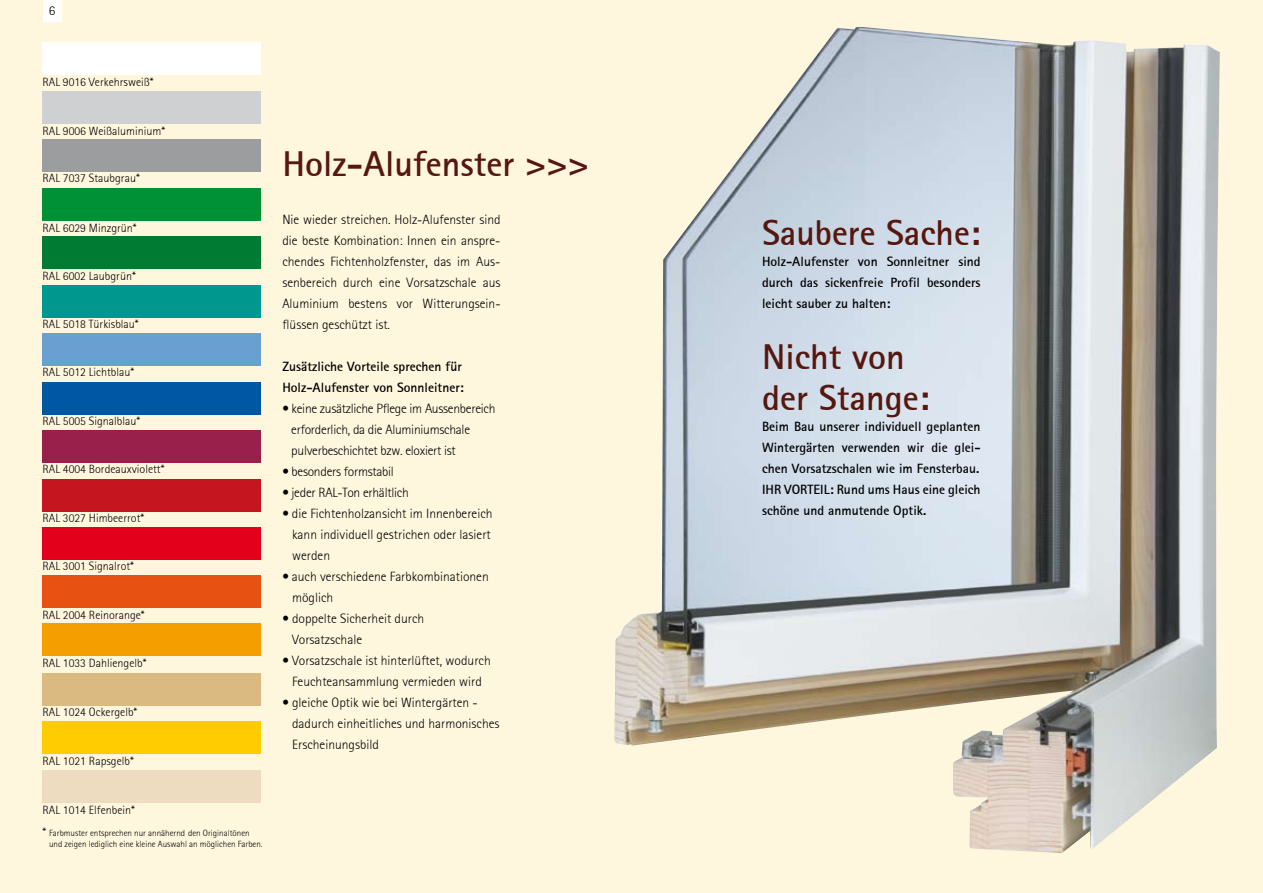
<style>
.page{position:relative;width:1263px;height:893px;background:#fff6de}
.page>*{position:absolute;margin:0;border:0;box-sizing:border-box;transform-origin:0 0}
.t1{font:36px/40.5px "Rotissanserifbold";color:#56170f}
.t2{font:13.5px/21px "Rotissanserif";color:#000}
.t3{font:13.5px/21px "Rotissanserifbold";color:#000;text-align:justify}
.t4{font:13.5px/21px "Rotissanserif";letter-spacing:-.02em;color:#000}
.t5{font:12px "Rotissanserif";color:#000}
.t6{font:9px/10.8px "Rotissanserif";color:#000}
.s1{font-size:12px}
</style>
<div class="page">
<div style="left:43px;top:0;width:18px;height:21px;background:#fff"></div>
<img style="left:614px;top:27px;width:606px;height:826px">
<div style="left:43px;top:91px;width:218px;height:33px;background:#cfd0d1"></div>
<div style="left:43px;top:139px;width:218px;height:33px;background:#9c9d9f"></div>
<div style="left:43px;top:188px;width:218px;height:33px;background:#009036"></div>
<div style="left:43px;top:236px;width:218px;height:33px;background:#007b34"></div>
<div style="left:43px;top:285px;width:218px;height:32px;background:#00978f"></div>
<div style="left:43px;top:333px;width:218px;height:32px;background:#67a0d1"></div>
<div style="left:43px;top:382px;width:218px;height:32px;background:#0058a4"></div>
<div style="left:43px;top:430px;width:218px;height:32px;background:#9a204c"></div>
<div style="left:43px;top:479px;width:218px;height:32px;background:#c5151f"></div>
<div style="left:43px;top:527px;width:218px;height:32px;background:#e2001a"></div>
<div style="left:43px;top:576px;width:218px;height:32px;background:#e75112"></div>
<div style="left:43px;top:624px;width:218px;height:32px;background:#f49e00"></div>
<div style="left:43px;top:673px;width:218px;height:33px;background:#dbba81"></div>
<div style="left:43px;top:721px;width:218px;height:33px;background:#fecc00"></div>
<div style="left:43px;top:770px;width:218px;height:32px;background:#eddcc0"></div>
<div style="left:43px;top:43px;width:218px;height:32px;background:#fff"></div>
<p class="t2" style="left:49px;top:0;width:8px">6</p>
<p class="t5" style="left:43px;top:75px;width:113px">RAL 9016 Verkehrsweiß*</p>
<p class="t5" style="left:43px;top:124px;width:124px">RAL 9006 Weißaluminium*</p>
<p class="t5" style="left:43px;top:171px;width:99px">RAL 7037 Staubgrau*</p>
<p class="t5" style="left:43px;top:221px;width:96px">RAL 6029 Minzgrün*</p>
<p class="t5" style="left:43px;top:269px;width:95px">RAL 6002 Laubgrün*</p>
<p class="t5" style="left:43px;top:317px;width:98px">RAL 5018 Türkisblau*</p>
<p class="t5" style="left:43px;top:365px;width:93px">RAL 5012 Lichtblau*</p>
<p class="t5" style="left:43px;top:414px;width:99px">RAL 5005 Signalblau*</p>
<p class="t5" style="left:43px;top:462px;width:123px">RAL 4004 Bordeauxviolett*</p>
<p class="t5" style="left:43px;top:511px;width:103px">RAL 3027 Himbeerrot*</p>
<p class="t5" style="left:43px;top:559px;width:93px">RAL 3001 Signalrot*</p>
<p class="t5" style="left:43px;top:608px;width:104px">RAL 2004 Reinorange*</p>
<p class="t5" style="left:43px;top:656px;width:105px">RAL 1033 Dahliengelb*</p>
<p class="t5" style="left:43px;top:705px;width:96px">RAL 1024 Ockergelb*</p>
<p class="t5" style="left:43px;top:754px;width:93px">RAL 1021 Rapsgelb*</p>
<p class="t5" style="left:43px;top:803px;width:94px">RAL 1014 Elfenbein*</p>
<p class="t6" style="left:49px;top:827px;width:215px;text-indent:-7px"><span class="s1">*</span> Farbmuster entsprechen nur annähernd den Originaltönen und zeigen lediglich eine kleine Auswahl an möglichen Farben.</p>
<h1 class="t1" style="left:282px;top:143px;width:308px">Holz-Alufenster &gt;&gt;&gt;</h1>
<p class="t2" style="left:282px;top:209px;width:220px;text-align:justify">Nie wieder streichen. Holz-Alufenster sind die beste Kombination: Innen ein anspre&shy;chendes Fichtenholzfenster, das im Aus&shy;senbereich durch eine Vorsatzschale aus Aluminium bestens vor Witterungsein&shy;flüssen geschützt ist.</p>
<p class="t3" style="left:282px;top:355px;width:183px">Zusätzliche Vorteile sprechen für<br>Holz-Alufenster von Sonnleitner:</p>
<p class="t4" style="left:291px;top:398px;width:206px;text-indent:-9px">• keine zusätzliche Pflege im Aussenbereich erforderlich, da die Aluminiumschale pulverbeschichtet bzw. eloxiert ist</p>
<p class="t4" style="left:282px;top:461px;width:113px">• besonders formstabil</p>
<p class="t4" style="left:282px;top:482px;width:128px">• jeder RAL-Ton erhältlich</p>
<p class="t2" style="left:292px;top:503px;width:202px;text-indent:-10px">• die Fichtenholzansicht im Innenbereich kann individuell gestrichen oder lasiert werden</p>
<p class="t2" style="left:292px;top:566px;width:198px;text-indent:-10px">• auch verschiedene Farbkombinationen möglich</p>
<p class="t2" style="left:292px;top:608px;width:134px;text-indent:-10px">• doppelte Sicherheit durch<br>Vorsatzschale</p>
<p class="t2" style="left:282px;top:650px;width:210px;text-align:center">• Vorsatzschale ist hinterlüftet, wodurch<br>Feuchteansammlung vermieden wird</p>
<p class="t2" style="left:292px;top:692px;width:209px;text-indent:-10px">• gleiche Optik wie bei Wintergärten - dadurch einheitliches und harmonisches<br>Erscheinungsbild</p>
<h1 class="t1" style="left:762px;top:212px;width:220px">Saubere Sache:</h1>
<p class="t3" style="left:762px;top:250px;width:220px">Holz-Alufenster von Sonnleitner sind durch das sickenfreie Profil besonders leicht sauber zu halten:</p>
<h1 class="t1" style="left:762px;top:336px;width:169px">Nicht von der Stange:</h1>
<p class="t3" style="left:762px;top:415px;width:220px">Beim Bau unserer individuell geplanten Wintergärten verwenden wir die glei&shy;chen Vorsatzschalen wie im Fensterbau.<br>IHR VORTEIL: Rund ums Haus eine gleich schöne und anmutende Optik.</p>
</div>
